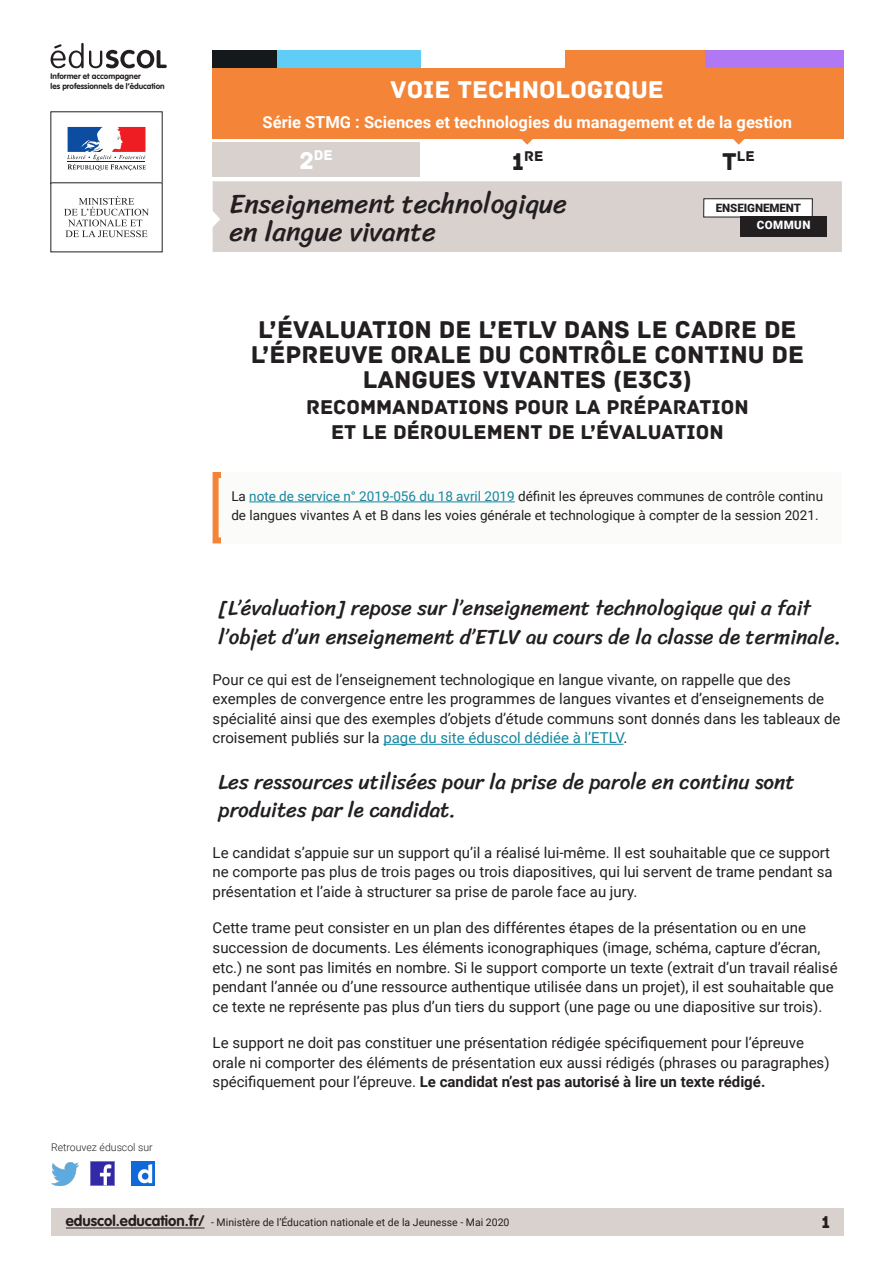
<style>
.page{position:relative;width:893px;height:1263px;background:#fff}
.page>*{position:absolute;margin:0;border:0;box-sizing:border-box;transform-origin:0 0}
.t1{font:27px/28.5px "Sriracha";color:#231f20}
._01_titre_doc{font:25.5px/25.2px "Archive";color:#231f20;text-align:center}
.t2{font:25.5px "Archive";color:#fff}
._02_titre_1{font:21px/28.5px "Sriracha";color:#231f20}
._01_titre_doc-2{font:21px/25.2px "Archive";color:#231f20;text-align:center}
.t3{font:18px "Archive";color:#231f20}
.t4{font:700 16.5px "Roboto";color:#fff}
.Texte_courant{font:15px/19.5px "Roboto";color:#231f20}
.t5{font:14.85px "Archive";color:#231f20}
.t6{font:14.85px "Archive";color:#fff}
._08_txt_encadré{font:13.5px/19.5px "Roboto";color:#231f20}
.t7{font:900 11.55px "Roboto";letter-spacing:-.005em;color:#231f20}
.t8{font:900 11.55px "Roboto";letter-spacing:.035em;color:#fff}
.t9{font:10.5px "Roboto";color:#231f20}
.t10{font:300 10.5px "Roboto";color:#231f20}
.t11{font:700 8.1px/9.8px "VAG Rounded Std";color:#231f20}
.s1{font-size:25.5px}
.s2{color:#16879f}
.s3{font-weight:700}
.s4{font-family:"VAG Rounded Std";font-weight:700;font-size:15px}
</style>
<div class="page">
<div style="left:51px;top:1209px;width:792px;height:27px;background:#d8d1ce"></div>
<hr style="left:66px;top:1227px;width:139px;height:1px;background:#231f20">
<img style="left:91px;top:1162px;width:23px;height:23px">
<img style="left:51px;top:1163px;width:28px;height:22px">
<img style="left:132px;top:1162px;width:22px;height:23px">
<svg style="left:720px;top:138px;width:41px;height:7px"></svg>
<svg style="left:509px;top:138px;width:41px;height:7px"></svg>
<div style="left:213px;top:143px;width:207px;height:34px;background:#d8d1ce"></div>
<div style="left:213px;top:68px;width:630px;height:70px;background:#f48437"></div>
<div style="left:277px;top:50px;width:143px;height:18px;background:#5fcdf5"></div>
<div style="left:213px;top:50px;width:64px;height:18px;background:#141a1c"></div>
<div style="left:704px;top:50px;width:139px;height:18px;background:#b078f2"></div>
<div style="left:565px;top:50px;width:140px;height:18px;background:#f48437"></div>
<svg style="left:212px;top:181px;width:630px;height:71px;background:#d8d1cf"></svg>
<div style="left:740px;top:217px;width:87px;height:20px;background:#231f20"></div>
<svg style="left:67px;top:127px;width:79px;height:44px"></svg>
<hr style="left:67px;top:161px;width:78px;height:1px;background:#231f20">
<svg style="left:64px;top:196px;width:85px;height:41px"></svg>
<svg style="left:51px;top:43px;width:116px;height:25px"></svg>
<hr style="left:383px;top:744px;width:240px;height:1px;background:#16879f">
<div style="left:213px;top:472px;width:629px;height:71px;background:#fbfbfa"></div>
<hr style="left:249px;top:502px;width:266px;height:1px;background:#16879f">
<p class="t11" style="left:51px;top:71px;width:116px">Informer et accompagner<br>les professionnels de l’éducation</p>
<p class="t10" style="left:51px;top:1140px;width:103px">Retrouvez éduscol sur</p>
<h2 class="t2" style="left:391px;top:75px;width:275px">VOIE TECHNOLOGIQUE</h2>
<p class="t4" style="left:263px;top:110px;width:531px">Série STMG : Sciences et technologies du management et de la gestion</p>
<p class="t6" style="left:300px;top:147px;width:35px"><span class="s1">2</span>DE</p>
<p class="t5" style="left:512px;top:148px;width:33px"><span class="s1">1</span>RE</p>
<p class="t5" style="left:722px;top:148px;width:34px"><span class="s1">T</span>LE</p>
<h1 class="t1" style="left:229px;top:189px;width:339px">Enseignement technologique en langue vivante</h1>
<p class="t7" style="left:716px;top:200px;width:87px">ENSEIGNEMENT</p>
<p class="t8" style="left:757px;top:217px;width:55px">COMMUN</p>
<p class="_01_titre_doc" style="left:251px;top:317px;width:555px">L’ÉVALUATION DE L’ETLV DANS LE CADRE DE<br>L’ÉPREUVE ORALE DU CONTRÔLE CONTINU DE<br>LANGUES VIVANTES (E3C3)</p>
<p class="_01_titre_doc-2" style="left:306px;top:394px;width:444px">RECOMMANDATIONS POUR LA PRÉPARATION<br>ET LE DÉROULEMENT DE L’ÉVALUATION</p>
<p class="_08_txt_encadré" style="left:231px;top:486px;width:593px">La <span class="s2">note de service n° 2019-056 du 18 avril 2019</span> définit les épreuves communes de contrôle continu de langues vivantes A et B dans les voies générale et technologique à compter de la session 2021.</p>
<p class="_02_titre_1" style="left:219px;top:594px;width:624px">[L’évaluation] repose sur l’enseignement technologique qui a fait l’objet d’un enseignement d’ETLV au cours de la classe de terminale.</p>
<p class="Texte_courant" style="left:213px;top:669px;width:629px">Pour ce qui est de l’enseignement technologique en langue vivante, on rappelle que des exemples de convergence entre les programmes de langues vivantes et d’enseignements de spécialité ainsi que des exemples d’objets d’étude communs sont donnés dans les tableaux de croisement publiés sur la <span class="s2">page du site éduscol dédiée à l’ETLV</span>.</p>
<p class="_02_titre_1" style="left:219px;top:767px;width:578px">Les ressources utilisées pour la prise de parole en continu sont produites par le candidat.</p>
<p class="Texte_courant" style="left:213px;top:842px;width:622px">Le candidat s’appuie sur un support qu’il a réalisé lui-même. Il est souhaitable que ce support ne comporte pas plus de trois pages ou trois diapositives, qui lui servent de trame pendant sa présentation et l’aide à structurer sa prise de parole face au jury.</p>
<p class="Texte_courant" style="left:213px;top:918px;width:626px">Cette trame peut consister en un plan des différentes étapes de la présentation ou en une succession de documents. Les éléments iconographiques (image, schéma, capture d’écran, etc.) ne sont pas limités en nombre. Si le support comporte un texte (extrait d’un travail réalisé pendant l’année ou d’une ressource authentique utilisée dans un projet), il est souhaitable que ce texte ne représente pas plus d’un tiers du support (une page ou une diapositive sur trois).</p>
<p class="Texte_courant" style="left:213px;top:1032px;width:618px">Le support ne doit pas constituer une présentation rédigée spécifiquement pour l’épreuve orale ni comporter des éléments de présentation eux aussi rédigés (phrases ou paragraphes) spécifiquement pour l’épreuve. <span class="s3">Le candidat n’est pas autorisé à lire un texte rédigé.</span></p>
<p class="t9" style="left:66px;top:1215px;width:445px"><span class="s4">eduscol.education.fr/</span> - Ministère de l’Éducation nationale et de la Jeunesse - Mai 2020</p>
<p class="t3" style="left:821px;top:1211px;width:10px">1</p>
</div>
